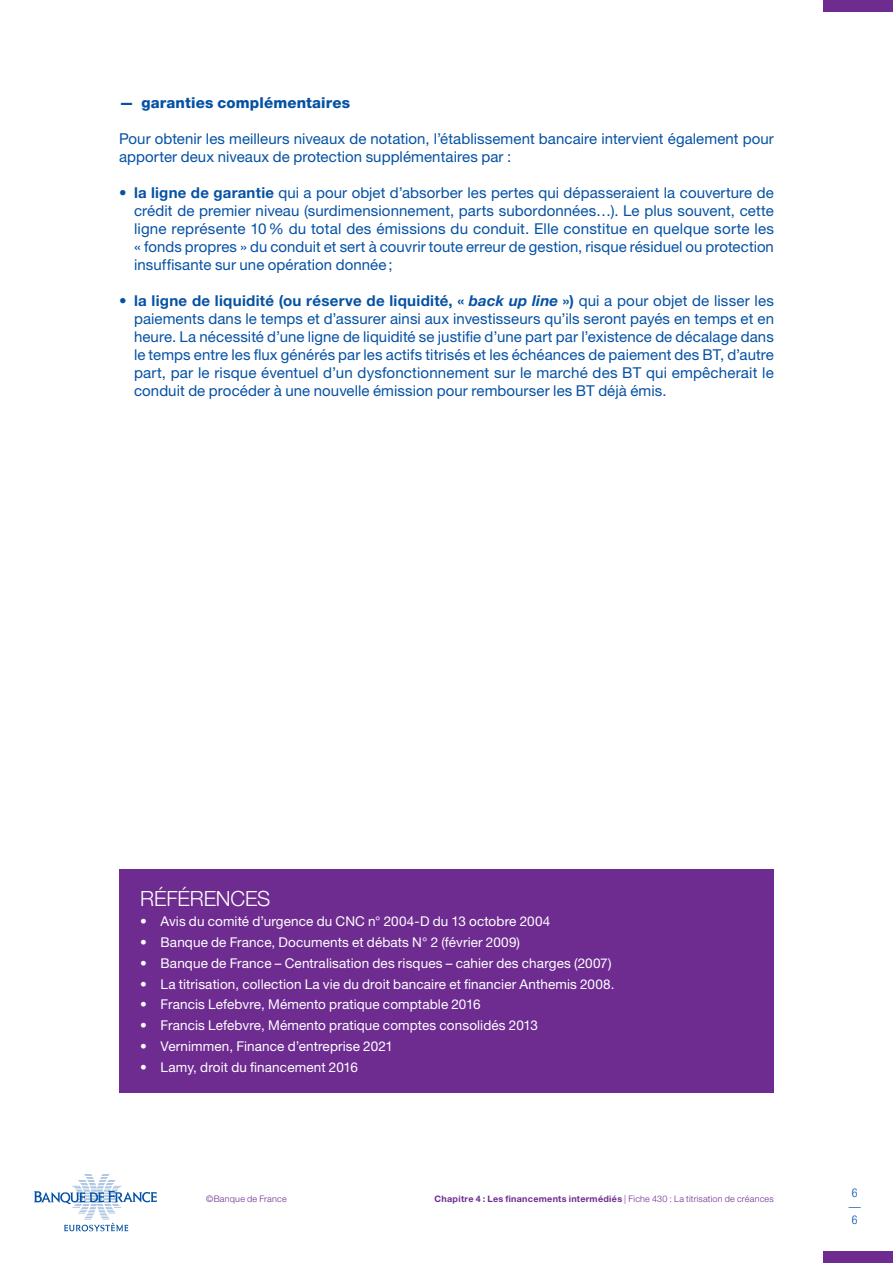
<style>
.page{position:relative;width:893px;height:1263px;background:#fff}
.page>*{position:absolute;margin:0;border:0;box-sizing:border-box;transform-origin:0 0}
.t1{font:300 21px "Helvetica Neue LT Std";letter-spacing:-.01em;color:#fff}
.t2{font:15px/18px "Helvetica Neue LT Std";letter-spacing:.005em;color:#0551a4;text-align:justify}
.t3{font:800 15px "Helvetica Neue LT Std";letter-spacing:.01em;color:#0551a4}
.t4{font:13.5px "Helvetica Neue LT Std";letter-spacing:.01em;color:#fff}
.t5{font:300 condensed 12px/13.5px "Helvetica Neue LT Std";color:#0551a4}
.t6{font:700 9px "Helvetica Neue LT Std";letter-spacing:.03em;color:#6e2c91}
.t7{font:300 9px "Helvetica Neue LT Std";letter-spacing:.025em;color:#6e2c91}
.s1{font-weight:700}
.s2{font-weight:700;font-style:italic}
.s3{font-weight:300}
</style>
<div class="page">
<svg style="left:34px;top:1174px;width:123px;height:57px"></svg>
<div style="left:823px;top:1252px;width:70px;height:11px;background:#6e2c91"></div>
<div style="left:823px;top:0;width:70px;height:11px;background:#6e2c91"></div>
<div style="left:119px;top:869px;width:655px;height:224px;background:#6e2c91"></div>
<p class="t3" style="left:119px;top:94px;width:233px">— garanties complémentaires</p>
<p class="t2" style="left:119px;top:129px;width:656px">Pour obtenir les meilleurs niveaux de notation, l’établissement bancaire intervient également pour apporter deux niveaux de protection supplémentaires par :</p>
<p class="t2" style="left:134px;top:183px;width:641px;text-indent:-15px">• <span class="s1">la ligne de garantie</span> qui a pour objet d’absorber les pertes qui dépasseraient la couverture de crédit de premier niveau (surdimensionnement, parts subordonnées…). Le plus souvent, cette ligne représente 10% du total des émissions du conduit. Elle constitue en quelque sorte les « fonds propres » du conduit et sert à couvrir toute erreur de gestion, risque résiduel ou protection insuffisante sur une opération donnée;</p>
<p class="t2" style="left:134px;top:291px;width:641px;text-indent:-15px">• <span class="s1">la ligne de liquidité (ou réserve de liquidité, «</span> <span class="s2">back up line</span> <span class="s1">»)</span> qui a pour objet de lisser les paiements dans le temps et d’assurer ainsi aux investisseurs qu’ils seront payés en temps et en heure. La nécessité d’une ligne de liquidité se justifie d’une part par l’existence de décalage dans le temps entre les flux générés par les actifs titrisés et les échéances de paiement des BT, d’autre part, par le risque éventuel d’un dysfonctionnement sur le marché des BT qui empêcherait le conduit de procéder à une nouvelle émission pour rembourser les BT déjà émis.</p>
<h1 class="t1" style="left:140px;top:885px;width:132px">RÉFÉRENCES</h1>
<p class="t4" style="left:140px;top:913px;width:411px">• Avis du comité d’urgence du CNC n° 2004-D du 13 octobre 2004</p>
<p class="t4" style="left:140px;top:934px;width:381px">• Banque de France, Documents et débats N° 2 (février 2009)</p>
<p class="t4" style="left:140px;top:955px;width:473px">• Banque de France – Centralisation des risques – cahier des charges (2007)</p>
<p class="t4" style="left:140px;top:976px;width:476px">• La titrisation, collection La vie du droit bancaire et financier Anthemis 2008.</p>
<p class="t4" style="left:140px;top:996px;width:342px">• Francis Lefebvre, Mémento pratique comptable 2016</p>
<p class="t4" style="left:140px;top:1017px;width:399px">• Francis Lefebvre, Mémento pratique comptes consolidés 2013</p>
<p class="t4" style="left:140px;top:1038px;width:254px">• Vernimmen, Finance d’entreprise 2021</p>
<p class="t4" style="left:140px;top:1059px;width:219px">• Lamy, droit du financement 2016</p>
<p class="t7" style="left:206px;top:1193px;width:82px">©Banque de France</p>
<p class="t6" style="left:435px;top:1193px;width:341px">Chapitre 4 : Les financements intermédiés <span class="s3">| Fiche 430 : La titrisation de créances</span></p>
<p class="t5" style="left:849px;top:1186px;width:13px">6 —<br>6</p>
</div>
